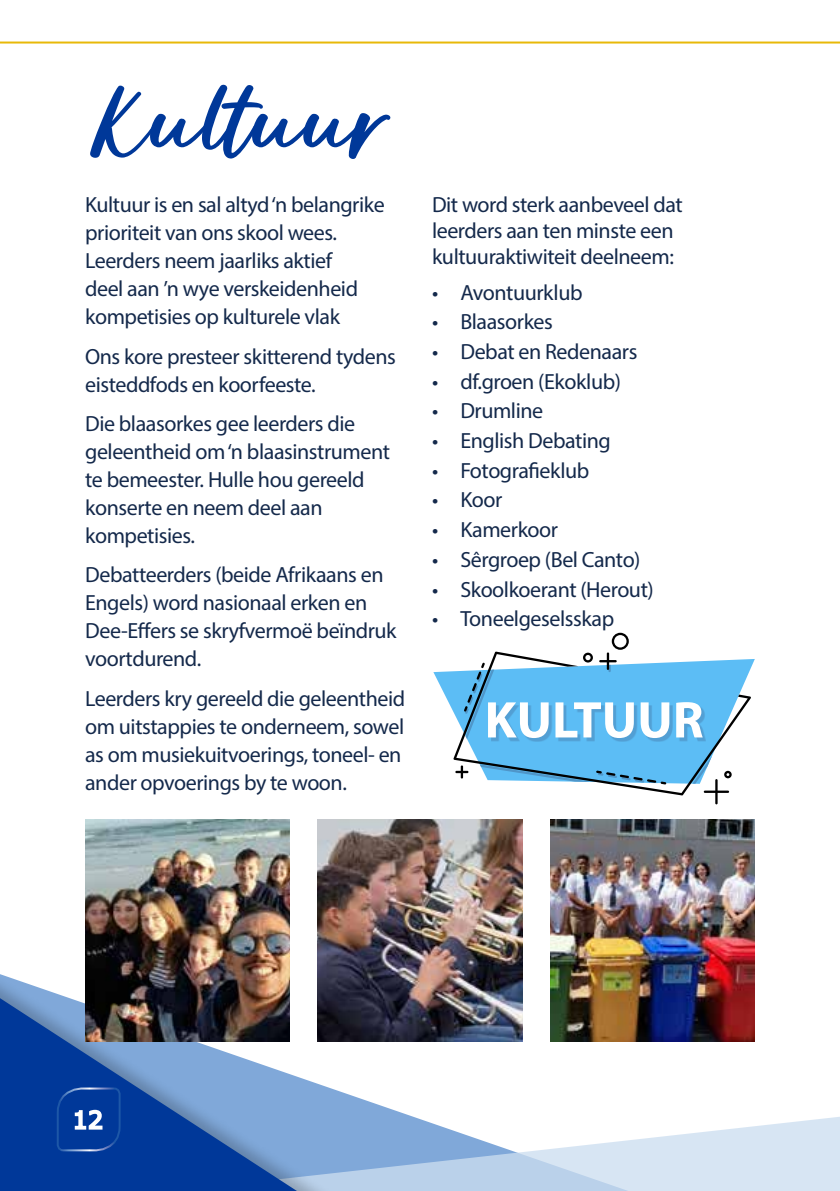
<style>
.page{position:relative;width:840px;height:1191px;background:#fff}
.page>*{position:absolute;margin:0;border:0;box-sizing:border-box;transform-origin:0 0}
.t1{font:100px "Natural";letter-spacing:.025em;color:#003899}
.t2{font:700 52px "Myriad Pro";color:#fff}
.t3{font:24px "MS Reference Sans Serif";color:#fff}
.t4{font:22px/28px "Myriad Pro";letter-spacing:-.02em;color:#14294b}
</style>
<div class="page">
<svg style="left:406px;top:1006px;width:433px;height:185px"></svg>
<div style="left:0;top:945px;width:406px;height:246px;background:#000;opacity:.22"></div>
<svg style="left:0;top:998px;width:297px;height:193px;background:#3d6bb3"></svg>
<svg style="left:56px;top:1086px;width:65px;height:66px;background:#194ca3"></svg>
<hr style="left:0;top:42px;width:839px;height:2px;background:#e8b909">
<svg style="left:433px;top:659px;width:321px;height:52px"></svg>
<svg style="left:453px;top:651px;width:297px;height:144px;fill:#5cbdf5"></svg>
<svg style="left:582px;top:652px;width:10px;height:10px"></svg>
<svg style="left:599px;top:633px;width:29px;height:39px"></svg>
<hr style="left:714px;top:779px;width:3px;height:25px;background:#000">
<hr style="left:703px;top:790px;width:25px;height:3px;background:#000">
<svg style="left:723px;top:771px;width:8px;height:7px"></svg>
<svg style="left:455px;top:765px;width:13px;height:13px"></svg>
<svg style="left:463px;top:662px;width:31px;height:77px;background:#60a9d4"></svg>
<svg style="left:479px;top:764px;width:187px;height:20px;background:#66add8"></svg>
<div style="left:490px;top:705px;width:215px;height:36px;background:#4f96c9;opacity:.75"></div>
<img style="left:85px;top:819px;width:204px;height:222px">
<img style="left:317px;top:819px;width:205px;height:222px">
<img style="left:550px;top:819px;width:204px;height:222px">
<h1 class="t1" style="left:85px;top:77px;width:310px">Kultuur</h1>
<p class="t4" style="left:85px;top:190px;width:301px">Kultuur is en sal altyd ‘n belangrike prioriteit van ons skool wees.<br>Leerders neem jaarliks aktief<br>deel aan ’n wye verskeidenheid kompetisies op kulturele vlak</p>
<p class="t4" style="left:85px;top:342px;width:312px">Ons kore presteer skitterend tydens eisteddfods en koorfeeste.</p>
<p class="t4" style="left:85px;top:409px;width:306px">Die blaasorkes gee leerders die geleentheid om ‘n blaasinstrument te bemeester. Hulle hou gereeld konserte en neem deel aan kompetisies.</p>
<p class="t4" style="left:85px;top:560px;width:313px">Debatteerders (beide Afrikaans en<br>Engels) word nasionaal erken en<br>Dee-Effers se skryfvermoë beïndruk voortdurend.</p>
<p class="t4" style="left:85px;top:684px;width:321px">Leerders kry gereeld die geleentheid om uitstappies te onderneem, sowel as om musiekuitvoerings, toneel- en ander opvoerings by te woon.</p>
<p class="t4" style="left:432px;top:191px;width:252px;line-height:26px">Dit word sterk aanbeveel dat leerders aan ten minste een kultuuraktiwiteit deelneem:</p>
<p class="t4" style="left:432px;top:278px;width:152px">• Avontuurklub</p>
<p class="t4" style="left:432px;top:307px;width:122px">• Blaasorkes</p>
<p class="t4" style="left:432px;top:337px;width:207px">• Debat en Redenaars</p>
<p class="t4" style="left:432px;top:367px;width:190px">• df.groen (Ekoklub)</p>
<p class="t4" style="left:432px;top:397px;width:113px">• Drumline</p>
<p class="t4" style="left:432px;top:426px;width:180px">• English Debating</p>
<p class="t4" style="left:432px;top:456px;width:159px">• Fotografieklub</p>
<p class="t4" style="left:432px;top:486px;width:72px">• Koor</p>
<p class="t4" style="left:432px;top:515px;width:128px">• Kamerkoor</p>
<p class="t4" style="left:432px;top:545px;width:210px">• Sêrgroep (Bel Canto)</p>
<p class="t4" style="left:432px;top:575px;width:223px">• Skoolkoerant (Herout)</p>
<p class="t4" style="left:432px;top:604px;width:184px">• Toneelgeselsskap</p>
<h2 class="t2" style="left:484px;top:686px;width:220px">KULTUUR</h2>
<p class="t3" style="left:72px;top:1104px;width:32px">12</p>
</div>
